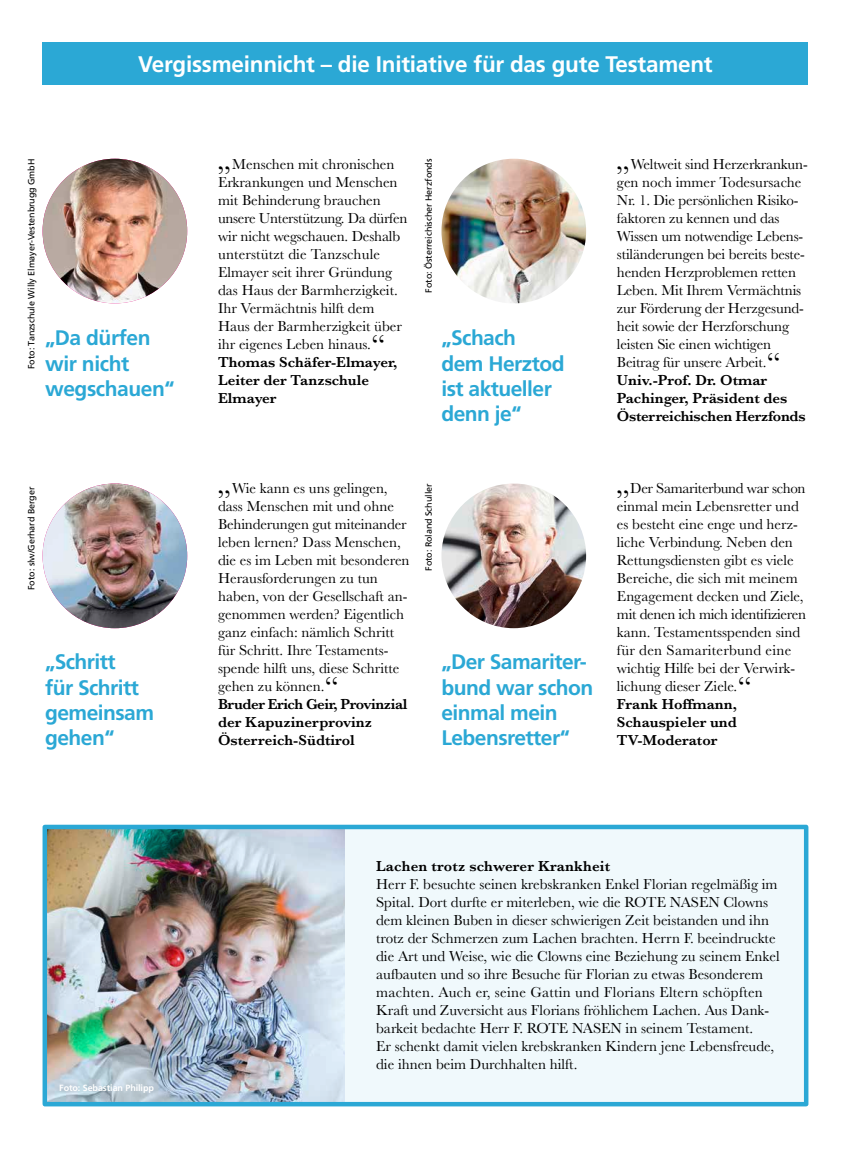
<style>
.page{position:relative;width:851px;height:1149px;background:#fff}
.page>*{position:absolute;margin:0;border:0;box-sizing:border-box;transform-origin:0 0}
.t1{font:700 22.5px "Frutiger";letter-spacing:-.01em;color:#fff}
.t2{font:700 21px/25.2px "Frutiger";letter-spacing:-.025em;color:#2ba8d5}
.t3{font:15px/18px "Baskerville";color:#000}
.t4{font:600 15px "Baskerville";letter-spacing:.01em;color:#000}
.t5{font:9px "Frutiger";letter-spacing:-.01em;color:#000}
.t6{font:700 9px "Frutiger";letter-spacing:-.01em;color:#fff}
.s1{font-size:30px}
.s2{font-weight:600}
</style>
<div class="page">
<img style="left:48px;top:829px;width:755px;height:272px">
<img style="left:441px;top:483px;width:145px;height:145px;border-radius:72px">
<img style="left:43px;top:483px;width:144px;height:145px;border-radius:72px">
<div style="left:43px;top:824px;width:765px;height:282px;border:4px solid #2ba8d5"></div>
<img style="left:43px;top:159px;width:144px;height:144px;border-radius:72px">
<img style="left:441px;top:159px;width:145px;height:144px;border-radius:72px">
<div style="left:43px;top:43px;width:765px;height:42px;background:#2ba8d5"></div>
<h1 class="t1" style="left:138px;top:51px;width:576px">Vergissmeinnicht – die Initiative für das gute Testament</h1>
<p class="t3" style="left:218px;top:155px;width:191px"><span class="s1">„</span>Menschen mit chronischen<br>Erkrankungen und Menschen mit Behinderung brauchen unsere Unterstützung. Da dürfen wir nicht wegschauen. Deshalb unterstützt die Tanzschule<br>Elmayer seit ihrer Gründung das Haus der Barmherzigkeit.<br>Ihr Vermächtnis hilft dem<br>Haus der Barmherzigkeit über ihr eigenes Leben hinaus.<span class="s1">“<br></span><span class="s2">Thomas Schäfer-Elmayer,<br>Leiter der Tanzschule<br>Elmayer</span></p>
<p class="t5" style="left:26px;top:369px;width:212px;rotate:-90deg">Foto: Tanzschule Willy Elmayer-Vestenbrugg GmbH</p>
<p class="t5" style="left:423px;top:292px;width:135px;rotate:-90deg">Foto: Österreichischer Herzfonds</p>
<h2 class="t2" style="left:45px;top:325px;width:131px">„Da dürfen wir nicht wegschauen“</h2>
<h2 class="t2" style="left:441px;top:325px;width:125px">„Schach<br>dem Herztod ist aktueller denn je“</h2>
<p class="t3" style="left:617px;top:155px;width:192px"><span class="s1">„</span>Weltweit sind Herzerkrankun&shy;gen noch immer Todesursache<br>Nr. 1. Die persönlichen Risiko&shy;faktoren zu kennen und das<br>Wissen um notwendige Lebens&shy;stiländerungen bei bereits beste&shy;henden Herzproblemen retten<br>Leben. Mit Ihrem Vermächtnis zur Förderung der Herzgesund&shy;heit sowie der Herzforschung leisten Sie einen wichtigen<br>Beitrag für unsere Arbeit.<span class="s1">“<br></span><span class="s2">Univ.-Prof. Dr. Otmar<br>Pachinger, Präsident des<br>Österreichischen Herzfonds</span></p>
<p class="t5" style="left:26px;top:589px;width:104px;rotate:-90deg">Foto: slw/Gerhard Berger</p>
<h2 class="t2" style="left:45px;top:649px;width:110px">„Schritt<br>für Schritt gemeinsam gehen“</h2>
<p class="t6" style="left:59px;top:1081px;width:96px">Foto: Sebastian Philipp</p>
<p class="t3" style="left:218px;top:479px;width:193px"><span class="s1">„</span>Wie kann es uns gelingen, dass Menschen mit und ohne<br>Behinderungen gut miteinander leben lernen? Dass Menschen, die es im Leben mit besonderen<br>Herausforderungen zu tun haben, von der Gesellschaft an&shy;genommen werden? Eigentlich ganz einfach: nämlich Schritt für Schritt. Ihre Testaments&shy;spende hilft uns, diese Schritte gehen zu können.<span class="s1">“<br></span><span class="s2">Bruder Erich Geir, Provinzial der Kapuzinerprovinz<br>Österreich-Südtirol</span></p>
<p class="t3" style="left:617px;top:479px;width:191px"><span class="s1">„</span>Der Samariterbund war schon einmal mein Lebensretter und es besteht eine enge und herz&shy;liche Verbindung. Neben den<br>Rettungsdiensten gibt es viele<br>Bereiche, die sich mit meinem<br>Engagement decken und Ziele, mit denen ich mich identifizieren kann. Testamentsspenden sind für den Samariterbund eine wichtig Hilfe bei der Verwirk&shy;lichung dieser Ziele.<span class="s1">“<br></span><span class="s2">Frank Hoffmann,<br>Schauspieler und<br>TV-Moderator</span></p>
<p class="t5" style="left:423px;top:570px;width:89px;rotate:-90deg">Foto: Roland Schuller</p>
<h2 class="t2" style="left:441px;top:649px;width:153px">„Der Samariter&shy;bund war schon einmal mein<br>Lebensretter“</h2>
<p class="t4" style="left:376px;top:855px;width:235px">Lachen trotz schwerer Krankheit</p>
<p class="t3" style="left:376px;top:875px;width:405px">Herr F. besuchte seinen krebskranken Enkel Florian regelmäßig im Spital. Dort durfte er miterleben, wie die ROTE NASEN Clowns dem kleinen Buben in dieser schwierigen Zeit beistanden und ihn trotz der Schmerzen zum Lachen brachten. Herrn F. beeindruckte die Art und Weise, wie die Clowns eine Beziehung zu seinem Enkel aufbauten und so ihre Besuche für Florian zu etwas Besonderem machten. Auch er, seine Gattin und Florians Eltern schöpften Kraft und Zuversicht aus Florians fröhlichem Lachen. Aus Dank&shy;barkeit bedachte Herr F. ROTE NASEN in seinem Testament.<br>Er schenkt damit vielen krebskranken Kindern jene Lebensfreude, die ihnen beim Durchhalten hilft.</p>
</div>
